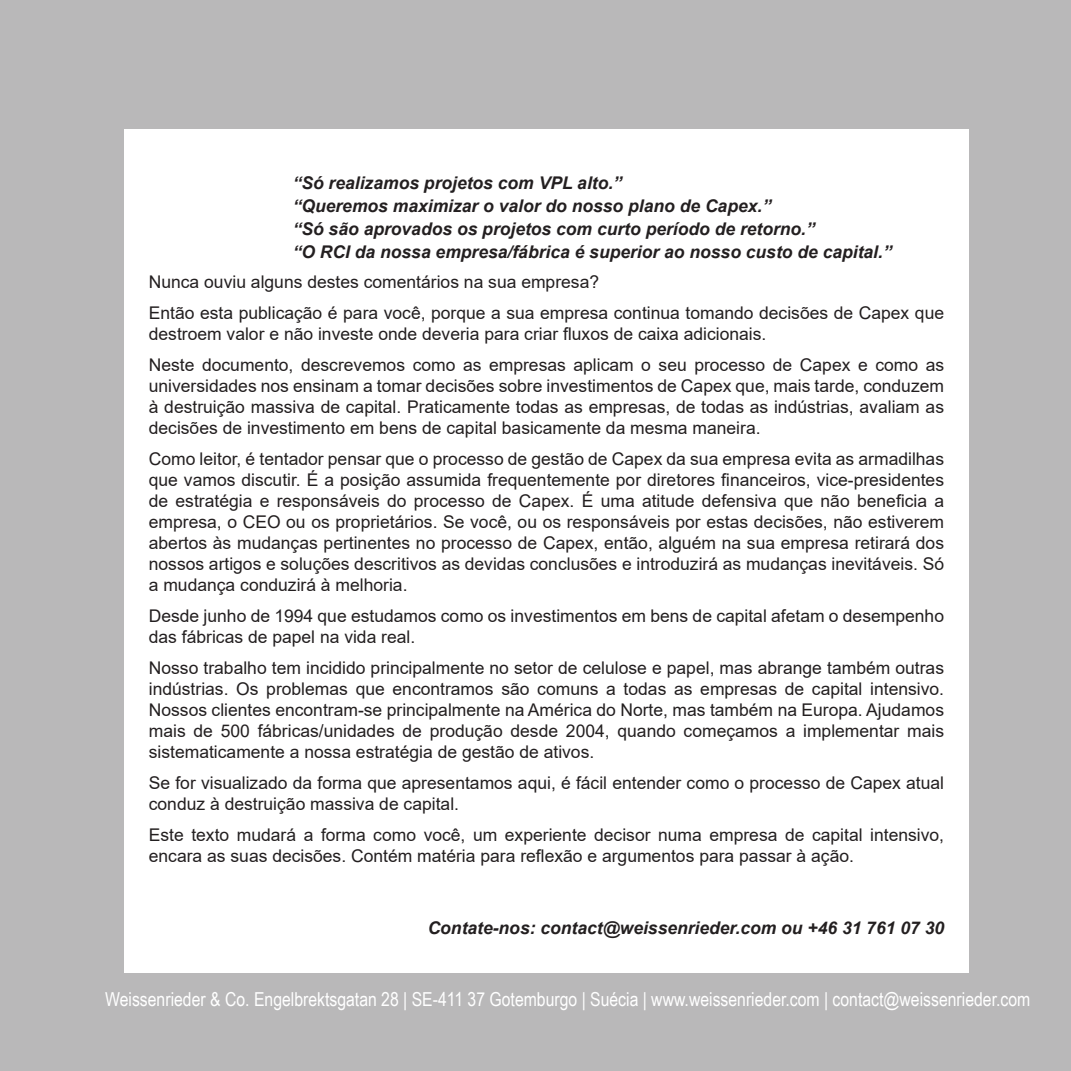
<style>
.page{position:relative;width:1071px;height:1071px;background:#b9b8b9}
.page>*{position:absolute;margin:0;border:0;box-sizing:border-box;transform-origin:0 0}
.t1{font:19.25px "Arial Narrow";color:#fff}
.t2{font:17.5px/21px "Arial";color:#231f20}
.t3{font:italic 700 17.5px "Arial";color:#231f20}
</style>
<div class="page">
<div style="left:124px;top:129px;width:845px;height:843px;background:#fff"></div>
<p class="t3" style="left:293px;top:171px;width:331px">“Só realizamos projetos com VPL alto.”</p>
<p class="t3" style="left:293px;top:194px;width:480px">“Queremos maximizar o valor do nosso plano de Capex.”</p>
<p class="t3" style="left:293px;top:217px;width:524px">“Só são aprovados os projetos com curto período de retorno.”</p>
<p class="t3" style="left:293px;top:240px;width:601px">“O RCI da nossa empresa/fábrica é superior ao nosso custo de capital.”</p>
<p class="t2" style="left:149px;top:272px;width:452px">Nunca ouviu alguns destes comentários na sua empresa?</p>
<p class="t2" style="left:149px;top:303px;width:797px">Então esta publicação é para você, porque a sua empresa continua tomando decisões de Capex que destroem valor e não investe onde deveria para criar fluxos de caixa adicionais.</p>
<p class="t2" style="left:149px;top:355px;width:797px;text-align:justify">Neste documento, descrevemos como as empresas aplicam o seu processo de Capex e como as universidades nos ensinam a tomar decisões sobre investimentos de Capex que, mais tarde, conduzem à destruição massiva de capital. Praticamente todas as empresas, de todas as indústrias, avaliam as decisões de investimento em bens de capital basicamente da mesma maneira.</p>
<p class="t2" style="left:149px;top:448px;width:797px;text-align:justify">Como leitor, é tentador pensar que o processo de gestão de Capex da sua empresa evita as armadilhas que vamos discutir. É a posição assumida frequentemente por diretores financeiros, vice-presidentes de estratégia e responsáveis do processo de Capex. É uma atitude defensiva que não beneficia a empresa, o CEO ou os proprietários. Se você, ou os responsáveis por estas decisões, não estiverem abertos às mudanças pertinentes no processo de Capex, então, alguém na sua empresa retirará dos nossos artigos e soluções descritivos as devidas conclusões e introduzirá as mudanças inevitáveis. Só a mudança conduzirá à melhoria.</p>
<p class="t2" style="left:149px;top:605px;width:797px">Desde junho de 1994 que estudamos como os investimentos em bens de capital afetam o desempenho das fábricas de papel na vida real.</p>
<p class="t2" style="left:149px;top:657px;width:797px;text-align:justify">Nosso trabalho tem incidido principalmente no setor de celulose e papel, mas abrange também outras indústrias. Os problemas que encontramos são comuns a todas as empresas de capital intensivo.<br>Nossos clientes encontram-se principalmente na América do Norte, mas também na Europa. Ajudamos mais de 500 fábricas/unidades de produção desde 2004, quando começamos a implementar mais sistematicamente a nossa estratégia de gestão de ativos.</p>
<p class="t2" style="left:149px;top:772px;width:797px">Se for visualizado da forma que apresentamos aqui, é fácil entender como o processo de Capex atual conduz à destruição massiva de capital.</p>
<p class="t2" style="left:149px;top:824px;width:797px">Este texto mudará a forma como você, um experiente decisor numa empresa de capital intensivo, encara as suas decisões. Contém matéria para reflexão e argumentos para passar à ação.</p>
<p class="t3" style="left:428px;top:916px;width:518px">Contate-nos: contact@weissenrieder.com ou +46 31 761 07 30</p>
<p class="t1" style="left:105px;top:985px;width:927px">Weissenrieder &amp; Co. Engelbrektsgatan 28 | SE-411 37 Gotemburgo | Suécia | www.weissenrieder.com | contact@weissenrieder.com</p>
</div>
